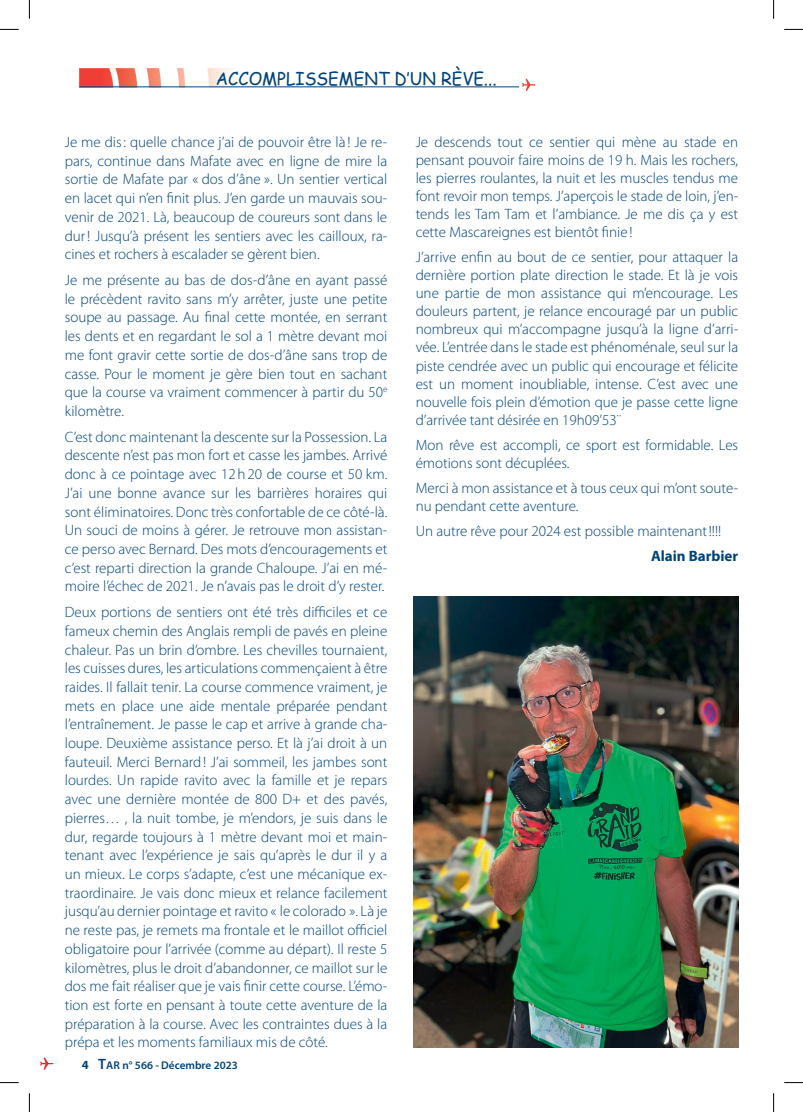
<style>
.page{position:relative;width:803px;height:1112px;background:#fff}
.page>*{position:absolute;margin:0;border:0;box-sizing:border-box;transform-origin:0 0}
.t1{font:17.5px "Comic Sans MS";color:#00447b}
.t2{font:300 15px/18.8px "Myriad Pro";color:#00447b;text-align:justify}
.t3{font:700 15px "Myriad Pro";color:#00447b}
.t4{font:600 11.25px "Myriad Pro";color:#00447b}
.s1{font-weight:700;font-size:12.5px}
.s2{font-size:15px}
</style>
<div class="page">
<svg style="left:40px;top:1057px;width:13px;height:12px"></svg>
<img style="left:413px;top:596px;width:326px;height:450px">
<img style="left:79px;top:68px;width:159px;height:19px">
<svg style="left:522px;top:79px;width:13px;height:12px"></svg>
<hr style="left:79px;top:87px;width:440px;height:1px;background:#00447b">
<svg style="left:0;top:29px;width:19px;height:1px"></svg>
<svg style="left:784px;top:29px;width:19px;height:1px"></svg>
<svg style="left:0;top:1082px;width:19px;height:1px"></svg>
<svg style="left:784px;top:1082px;width:19px;height:1px"></svg>
<svg style="left:29px;top:0;width:1px;height:19px"></svg>
<svg style="left:29px;top:1093px;width:1px;height:18px"></svg>
<svg style="left:773px;top:0;width:1px;height:19px"></svg>
<svg style="left:773px;top:1093px;width:1px;height:18px"></svg>
<p class="t1" style="left:216px;top:66px;width:282px">ACCOMPLISSEMENT D’UN RÈVE...</p>
<p class="t2" style="left:65px;top:133px;width:324px">Je me dis: quelle chance j’ai de pouvoir être là ! Je re&shy;pars, continue dans Mafate avec en ligne de mire la sortie de Mafate par « dos d’âne ». Un sentier vertical en lacet qui n’en finit plus. J’en garde un mauvais sou&shy;venir de 2021. Là, beaucoup de coureurs sont dans le dur! Jusqu’à présent les sentiers avec les cailloux, ra&shy;cines et rochers à escalader se gèrent bien.</p>
<p class="t2" style="left:65px;top:271px;width:324px">Je me présente au bas de dos-d’âne en ayant passé le précèdent ravito sans m’y arrêter, juste une petite soupe au passage. Au final cette montée, en serrant les dents et en regardant le sol a 1 mètre devant moi me font gravir cette sortie de dos-d’âne sans trop de casse. Pour le moment je gère bien tout en sachant que la course va vraiment commencer à partir du 50<sup>e </sup>kilomètre.</p>
<p class="t2" style="left:65px;top:427px;width:324px">C’est donc maintenant la descente sur la Possession. La descente n’est pas mon fort et casse les jambes. Arrivé donc à ce pointage avec 12h20 de course et 50 km.<br>J’ai une bonne avance sur les barrières horaires qui sont éliminatoires. Donc très confortable de ce côté-là.<br>Un souci de moins à gérer. Je retrouve mon assistan&shy;ce perso avec Bernard. Des mots d’encouragements et c’est reparti direction la grande Chaloupe. J’ai en mé&shy;moire l’échec de 2021. Je n’avais pas le droit d’y rester.</p>
<p class="t2" style="left:65px;top:603px;width:324px">Deux portions de sentiers ont été très difficiles et ce fameux chemin des Anglais rempli de pavés en pleine chaleur. Pas un brin d’ombre. Les chevilles tournaient, les cuisses dures, les articulations commençaient à être raides. Il fallait tenir. La course commence vraiment, je mets en place une aide mentale préparée pendant l’entraînement. Je passe le cap et arrive à grande cha&shy;loupe. Deuxième assistance perso. Et là j’ai droit à un fauteuil. Merci Bernard! J’ai sommeil, les jambes sont lourdes. Un rapide ravito avec la famille et je repars avec une dernière montée de 800 D+ et des pavés, pierres… , la nuit tombe, je m’endors, je suis dans le dur, regarde toujours à 1 mètre devant moi et main&shy;tenant avec l’expérience je sais qu’après le dur il y a un mieux. Le corps s’adapte, c’est une mécanique ex&shy;traordinaire. Je vais donc mieux et relance facilement jusqu’au dernier pointage et ravito « le colorado ». Là je ne reste pas, je remets ma frontale et le maillot officiel obligatoire pour l’arrivée (comme au départ). Il reste 5 kilomètres, plus le droit d’abandonner, ce maillot sur le dos me fait réaliser que je vais finir cette course. L’émo&shy;tion est forte en pensant à toute cette aventure de la préparation à la course. Avec les contraintes dues à la prépa et les moments familiaux mis de côté.</p>
<p class="t4" style="left:82px;top:1057px;width:157px"><span class="s1">4</span> <span class="s2">T</span>AR n° 566 - Décembre 2023</p>
<p class="t2" style="left:416px;top:133px;width:324px;line-height:18px">Je descends tout ce sentier qui mène au stade en pensant pouvoir faire moins de 19 h. Mais les rochers, les pierres roulantes, la nuit et les muscles tendus me font revoir mon temps. J’aperçois le stade de loin, j’en&shy;tends les Tam Tam et l’ambiance. Je me dis ça y est cette Mascareignes est bientôt finie !</p>
<p class="t2" style="left:416px;top:248px;width:324px;line-height:18px">J’arrive enfin au bout de ce sentier, pour attaquer la dernière portion plate direction le stade. Et là je vois une partie de mon assistance qui m’encourage. Les douleurs partent, je relance encouragé par un public nombreux qui m’accompagne jusqu’à la ligne d’arri&shy;vée. L’entrée dans le stade est phénoménale, seul sur la piste cendrée avec un public qui encourage et félicite est un moment inoubliable, intense. C’est avec une nouvelle fois plein d’émotion que je passe cette ligne d’arrivée tant désirée en 19h09’53¨</p>
<p class="t2" style="left:416px;top:436px;width:324px;line-height:18px">Mon rêve est accompli, ce sport est formidable. Les émotions sont décuplées.</p>
<p class="t2" style="left:416px;top:479px;width:324px;line-height:18px">Merci à mon assistance et à tous ceux qui m’ont soute&shy;nu pendant cette aventure.</p>
<p class="t2" style="left:416px;top:521px;width:307px">Un autre rêve pour 2024 est possible maintenant!!!!</p>
<p class="t3" style="left:651px;top:546px;width:89px">Alain Barbier</p>
</div>
